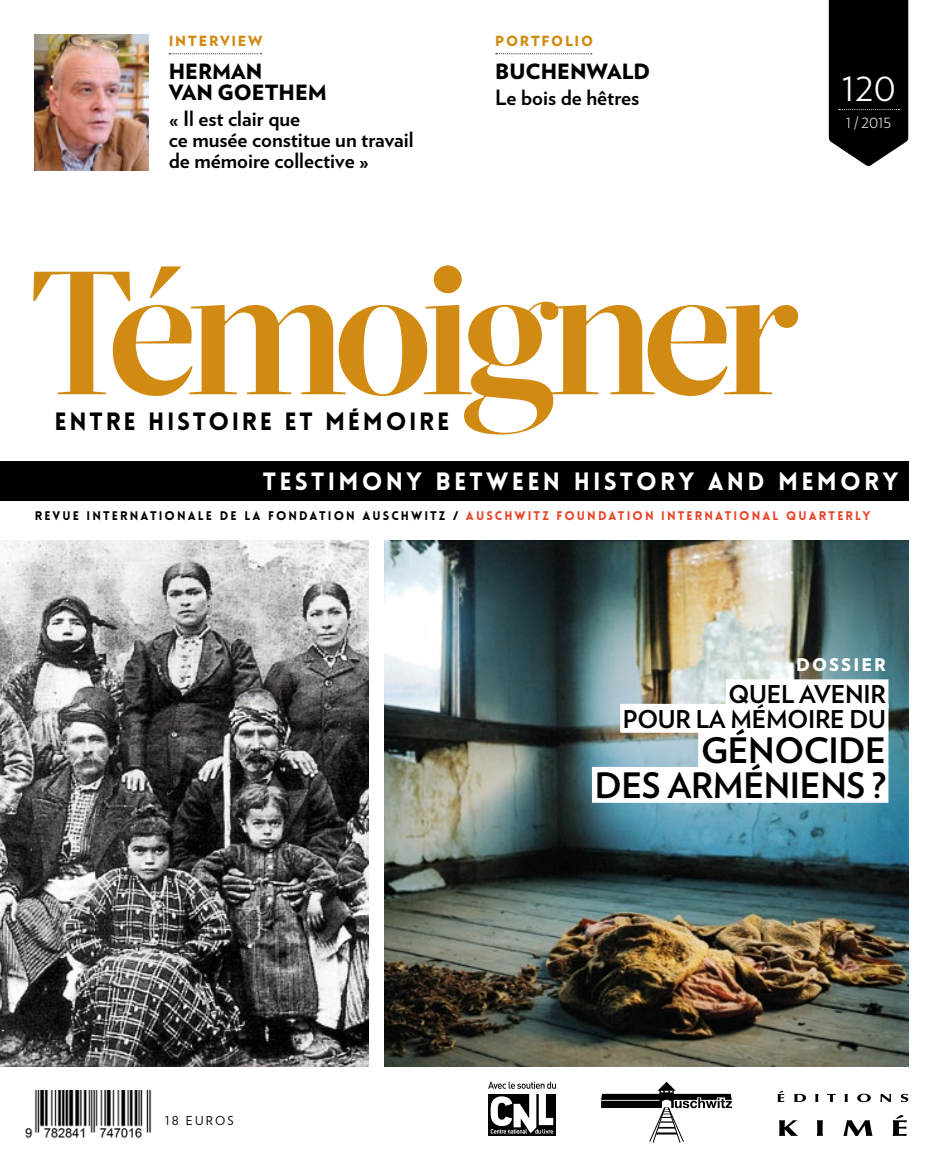
<style>
.page{position:relative;width:943px;height:1166px;background:#fff}
.page>*{position:absolute;margin:0;border:0;box-sizing:border-box;transform-origin:0 0}
.t1{font:300 42px "Verlag";color:#fff}
.t2{font:700 35px/35px "Verlag";letter-spacing:-.01em;color:#000;text-align:right}
.t3{font:900 24.5px "Lovelo";letter-spacing:.13em;color:#fff}
.t4{font:700 24.5px/24.5px "Verlag";letter-spacing:-.01em;color:#000;text-align:right}
.t5{font:900 24.5px "Lovelo";letter-spacing:.11em;color:#000}
.t6{font:700 21px/21px "Verlag";color:#000}
.t7{font:900 21px/21px "Verlag";color:#000}
.t8{font:900 17.5px "Verlag";letter-spacing:.12em;color:#fff}
.t9{font:900 14px "Verlag";letter-spacing:.12em;color:#d18a12}
.t10{font:300 14px "Verlag";color:#fff}
.t11{font:900 12.25px "Lovelo";letter-spacing:.17em;color:#000}
.t12{font:12.25px "Verlag";letter-spacing:.18em;color:#000}
.s1{color:#e84427}
</style>
<div class="page">
<svg style="left:33px;top:265px;width:765px;height:169px"></svg>
<div style="left:0;top:461px;width:908px;height:40px;background:#000"></div>
<img style="left:384px;top:541px;width:524px;height:526px">
<div style="left:725px;top:679px;width:163px;height:29px;background:#fff"></div>
<div style="left:620px;top:704px;width:268px;height:29px;background:#fff"></div>
<div style="left:698px;top:732px;width:190px;height:36px;background:#fff"></div>
<div style="left:592px;top:767px;width:296px;height:36px;background:#fff"></div>
<svg style="left:828px;top:0;width:80px;height:166px;background:#161616"></svg>
<img style="left:25px;top:1091px;width:127px;height:48px">
<svg style="left:779px;top:1120px;width:18px;height:16px"></svg>
<svg style="left:817px;top:1120px;width:5px;height:16px"></svg>
<svg style="left:843px;top:1120px;width:29px;height:16px"></svg>
<svg style="left:892px;top:1115px;width:14px;height:21px"></svg>
<svg style="left:777px;top:1091px;width:7px;height:11px"></svg>
<svg style="left:794px;top:1094px;width:12px;height:8px"></svg>
<svg style="left:815px;top:1094px;width:3px;height:8px"></svg>
<svg style="left:827px;top:1094px;width:8px;height:8px"></svg>
<svg style="left:844px;top:1094px;width:3px;height:8px"></svg>
<svg style="left:857px;top:1094px;width:13px;height:8px"></svg>
<svg style="left:880px;top:1094px;width:11px;height:8px"></svg>
<svg style="left:900px;top:1094px;width:8px;height:8px"></svg>
<img style="left:0;top:541px;width:369px;height:526px">
<svg style="left:601px;top:1081px;width:131px;height:62px"></svg>
<svg style="left:169px;top:53px;width:92px;height:1px"></svg>
<svg style="left:496px;top:53px;width:96px;height:1px"></svg>
<img style="left:35px;top:35px;width:114px;height:136px">
<div style="left:488px;top:1094px;width:68px;height:42px;background:linear-gradient(to right,#000,#000)"></div>
<svg style="left:488px;top:1081px;width:68px;height:52px"></svg>
<p class="t9" style="left:169px;top:29px;width:95px">INTERVIEW</p>
<h3 class="t7" style="left:169px;top:60px;width:160px">HERMAN<br>VAN GOETHEM</h3>
<h3 class="t6" style="left:169px;top:107px;width:246px">« Il est clair que<br>ce musée constitue un travail de mémoire collective »</h3>
<p class="t9" style="left:495px;top:29px;width:99px">PORTFOLIO</p>
<h3 class="t7" style="left:495px;top:60px;width:157px">BUCHENWALD</h3>
<h3 class="t6" style="left:495px;top:86px;width:145px">Le bois de hêtres</h3>
<h3 class="t5" style="left:55px;top:406px;width:396px">ENTRE HISTOIRE ET MÉMOIRE</h3>
<h1 class="t1" style="left:841px;top:55px;width:56px">120</h1>
<p class="t10" style="left:845px;top:113px;width:47px">1 / 2015</p>
<h3 class="t3" style="left:263px;top:466px;width:637px">TESTIMONY BETWEEN HISTORY AND MEMORY</h3>
<p class="t11" style="left:35px;top:508px;width:837px">REVUE INTERNATIONALE DE LA FONDATION AUSCHWITZ / <span class="s1">AUSCHWITZ FOUNDATION INTERNATIONAL QUARTERLY</span></p>
<h3 class="t8" style="left:796px;top:650px;width:91px">DOSSIER</h3>
<p class="t12" style="left:165px;top:1111px;width:70px">18 EUROS</p>
<h3 class="t4" style="left:623px;top:681px;width:264px">QUEL AVENIR<br>POUR LA MÉMOIRE DU</h3>
<h2 class="t2" style="left:595px;top:731px;width:292px">GÉNOCIDE<br>DES ARMÉNIENS ?</h2>
</div>
